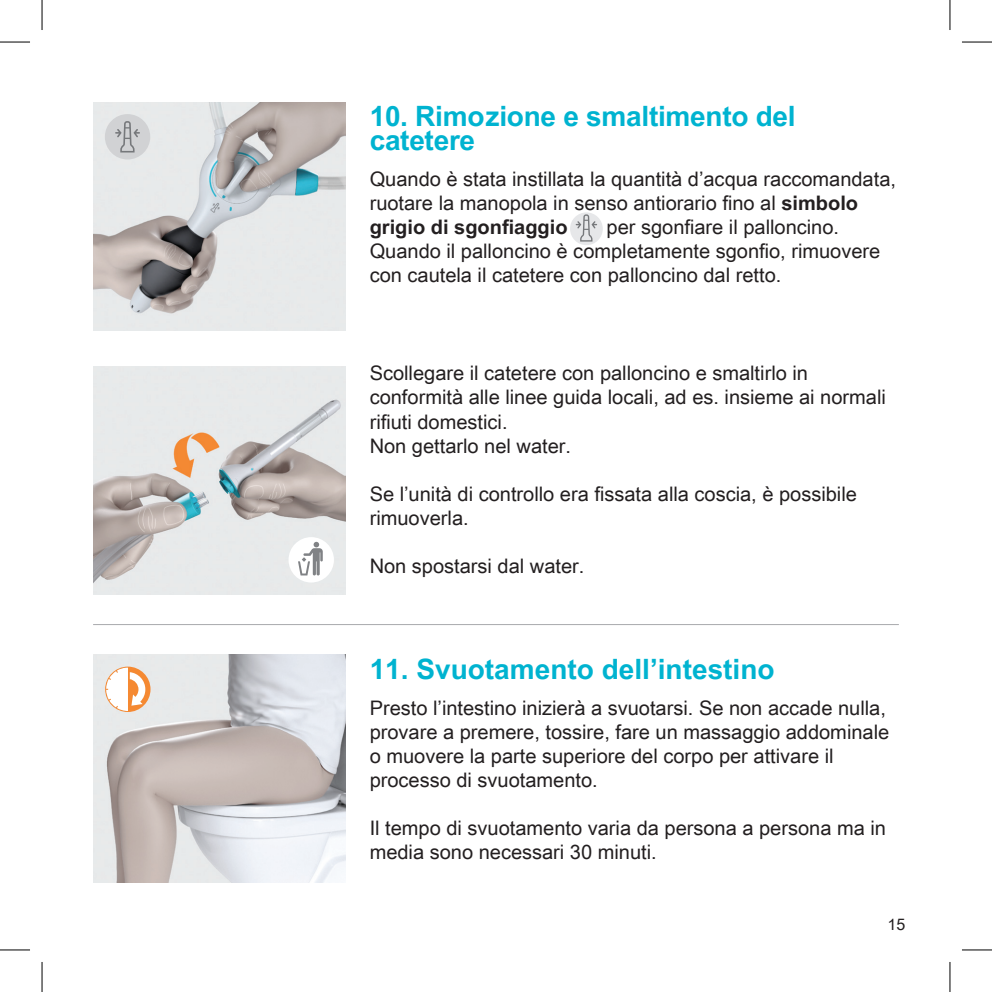
<style>
.page{position:relative;width:992px;height:992px;background:#fff}
.page>*{position:absolute;margin:0;border:0;box-sizing:border-box;transform-origin:0 0}
.Body_txt{font:700 28px/24px "Arial Unicode MS";letter-spacing:-.01em;color:#00b3d0}
.Body_txt-2{font:20px/24px "Arial Unicode MS";color:#231f20}
.t1{font:16px "Arial Unicode MS";color:#231f20}
.s1{font-weight:700}
</style>
<div class="page">
<img style="left:93px;top:102px;width:252px;height:228px">
<img style="left:93px;top:366px;width:252px;height:228px">
<img style="left:93px;top:654px;width:252px;height:228px">
<hr style="left:93px;top:624px;width:805px;height:1px;background:#a8a9ad">
<div style="left:105px;top:114px;width:45px;height:45px;background:#d1d2d4;border-radius:50%"></div>
<svg style="left:115px;top:121px;width:25px;height:31px"></svg>
<div style="left:288px;top:537px;width:46px;height:45px;background:#fff;border-radius:50%"></div>
<svg style="left:298px;top:541px;width:24px;height:35px"></svg>
<svg style="left:105px;top:666px;width:45px;height:45px"></svg>
<div style="left:570px;top:212px;width:32px;height:33px;background:#e6e7e9;border-radius:50%"></div>
<svg style="left:575px;top:214px;width:22px;height:27px"></svg>
<hr style="left:0;top:42px;width:30px;height:1px;background:#000">
<hr style="left:961px;top:42px;width:30px;height:1px;background:#000">
<hr style="left:0;top:949px;width:30px;height:1px;background:#000">
<hr style="left:961px;top:949px;width:30px;height:1px;background:#000">
<hr style="left:42px;top:0;width:1px;height:30px;background:#000">
<hr style="left:42px;top:961px;width:1px;height:30px;background:#000">
<hr style="left:949px;top:0;width:1px;height:30px;background:#000">
<hr style="left:949px;top:961px;width:1px;height:30px;background:#000">
<p class="Body_txt" style="left:369px;top:105px;width:427px">10. Rimozione e smaltimento del catetere</p>
<p class="Body_txt-2" style="left:369px;top:167px;width:527px">Quando è stata instillata la quantità d’acqua raccomandata, ruotare la manopola in senso antiorario fino al <span class="s1">simbolo grigio di sgonfiaggio</span></p>
<p class="Body_txt-2" style="left:606px;top:215px;width:234px">per sgonfiare il palloncino.</p>
<p class="Body_txt-2" style="left:369px;top:239px;width:512px">Quando il palloncino è completamente sgonfio, rimuovere con cautela il catetere con palloncino dal retto.</p>
<p class="Body_txt-2" style="left:369px;top:361px;width:517px">Scollegare il catetere con palloncino e smaltirlo in conformità alle linee guida locali, ad es. insieme ai normali rifiuti domestici.</p>
<p class="Body_txt-2" style="left:369px;top:433px;width:203px">Non gettarlo nel water.</p>
<p class="Body_txt-2" style="left:369px;top:481px;width:488px">Se l’unità di controllo era fissata alla coscia, è possibile rimuoverla.</p>
<p class="Body_txt-2" style="left:369px;top:553px;width:216px">Non spostarsi dal water.</p>
<p class="Body_txt" style="left:369px;top:657px;width:406px">11. Svuotamento dell’intestino</p>
<p class="Body_txt-2" style="left:369px;top:695px;width:521px">Presto l’intestino inizierà a svuotarsi. Se non accade nulla, provare a premere, tossire, fare un massaggio addominale o muovere la parte superiore del corpo per attivare il processo di svuotamento.</p>
<p class="Body_txt-2" style="left:369px;top:815px;width:517px">Il tempo di svuotamento varia da persona a persona ma in media sono necessari 30 minuti.</p>
<p class="t1" style="left:887px;top:912px;width:19px">15</p>
</div>
